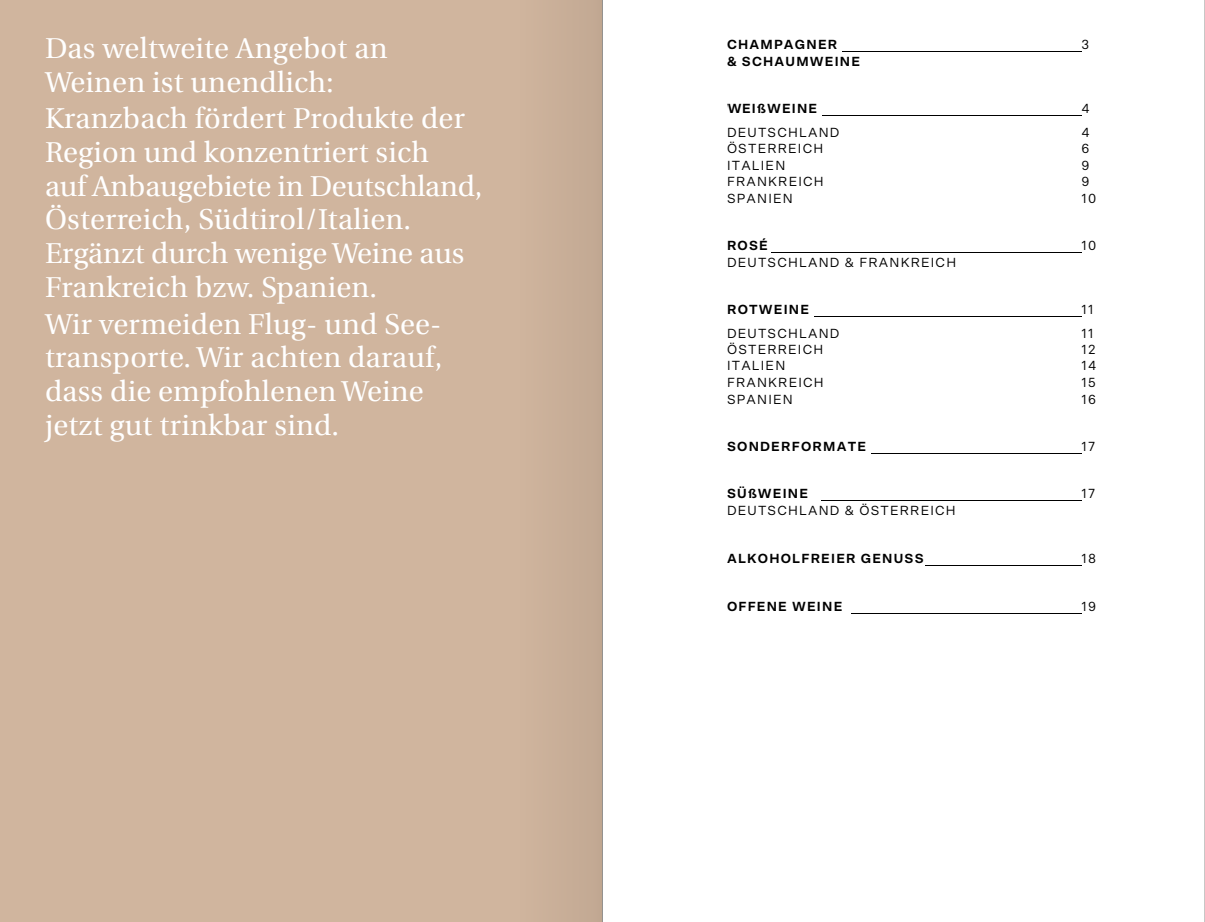
<style>
.page{position:relative;width:1205px;height:922px;background:#fff}
.page>*{position:absolute;margin:0;border:0;box-sizing:border-box;transform-origin:0 0}
.t1{font:28.75px/33.8px "Heuristica";letter-spacing:.01em;color:#fff}
.t2{font:13.25px "Scto Grotesk A";letter-spacing:.09em;color:#000}
.t3{font:700 13.25px "Scto Grotesk A";letter-spacing:.09em;color:#000}
</style>
<div class="page">
<div style="left:0;top:0;width:602px;height:921px;background:#d0b59e"></div>
<div style="left:517px;top:0;width:86px;height:921px;background:#c9ae98"></div>
<hr style="left:602px;top:0;width:1px;height:921px;background:#949290">
<hr style="left:1204px;top:0;width:1px;height:921px;background:#949290">
<p class="t1" style="left:45px;top:31px;width:344px">Das weltweite Angebot an<br>Weinen ist unendlich:</p>
<p class="t1" style="left:45px;top:102px;width:439px">Kranzbach fördert Produkte der<br>Region und konzentriert sich<br>auf Anbaugebiete in Deutschland,<br>Österreich, Südtirol/Italien.<br>Ergänzt durch wenige Weine aus<br>Frankreich bzw. Spanien.</p>
<p class="t1" style="left:45px;top:307px;width:399px">Wir vermeiden Flug- und See&shy;transporte. Wir achten darauf, dass die empfohlenen Weine jetzt gut trinkbar sind.</p>
<p class="t3" style="left:727px;top:36px;width:112px">CHAMPAGNER</p>
<p class="t2" style="left:1081px;top:37px;width:9px">3</p>
<p class="t3" style="left:727px;top:53px;width:135px">&amp; SCHAUMWEINE</p>
<p class="t3" style="left:727px;top:100px;width:92px">WEIßWEINE</p>
<p class="t2" style="left:1081px;top:101px;width:10px">4</p>
<p class="t2" style="left:727px;top:124px;width:114px">DEUTSCHLAND</p>
<p class="t2" style="left:1081px;top:124px;width:10px">4</p>
<p class="t2" style="left:727px;top:141px;width:98px">ÖSTERREICH</p>
<p class="t2" style="left:1081px;top:141px;width:9px">6</p>
<p class="t2" style="left:727px;top:157px;width:60px">ITALIEN</p>
<p class="t2" style="left:1081px;top:157px;width:9px">9</p>
<p class="t2" style="left:727px;top:173px;width:98px">FRANKREICH</p>
<p class="t2" style="left:1081px;top:173px;width:9px">9</p>
<p class="t2" style="left:727px;top:190px;width:67px">SPANIEN</p>
<p class="t2" style="left:1081px;top:190px;width:16px">10</p>
<p class="t3" style="left:727px;top:237px;width:42px">ROSÉ</p>
<p class="t2" style="left:1081px;top:237px;width:16px">10</p>
<p class="t2" style="left:727px;top:254px;width:231px">DEUTSCHLAND &amp; FRANKREICH</p>
<p class="t3" style="left:727px;top:301px;width:84px">ROTWEINE</p>
<p class="t2" style="left:1081px;top:302px;width:14px">11</p>
<p class="t2" style="left:727px;top:325px;width:114px">DEUTSCHLAND</p>
<p class="t2" style="left:1081px;top:325px;width:14px">11</p>
<p class="t2" style="left:727px;top:342px;width:98px">ÖSTERREICH</p>
<p class="t2" style="left:1081px;top:342px;width:16px">12</p>
<p class="t2" style="left:727px;top:358px;width:60px">ITALIEN</p>
<p class="t2" style="left:1081px;top:358px;width:17px">14</p>
<p class="t2" style="left:727px;top:374px;width:98px">FRANKREICH</p>
<p class="t2" style="left:1081px;top:374px;width:16px">15</p>
<p class="t2" style="left:727px;top:391px;width:67px">SPANIEN</p>
<p class="t2" style="left:1081px;top:391px;width:16px">16</p>
<p class="t3" style="left:727px;top:438px;width:141px">SONDERFORMATE</p>
<p class="t2" style="left:1081px;top:439px;width:15px">17</p>
<p class="t3" style="left:727px;top:485px;width:83px">SÜßWEINE</p>
<p class="t2" style="left:1081px;top:486px;width:15px">17</p>
<p class="t2" style="left:727px;top:502px;width:230px">DEUTSCHLAND &amp; ÖSTERREICH</p>
<p class="t3" style="left:727px;top:550px;width:198px">ALKOHOLFREIER GENUSS</p>
<p class="t2" style="left:1081px;top:550px;width:16px">18</p>
<p class="t3" style="left:727px;top:598px;width:117px">OFFENE WEINE</p>
<p class="t2" style="left:1081px;top:598px;width:16px">19</p>
</div>
